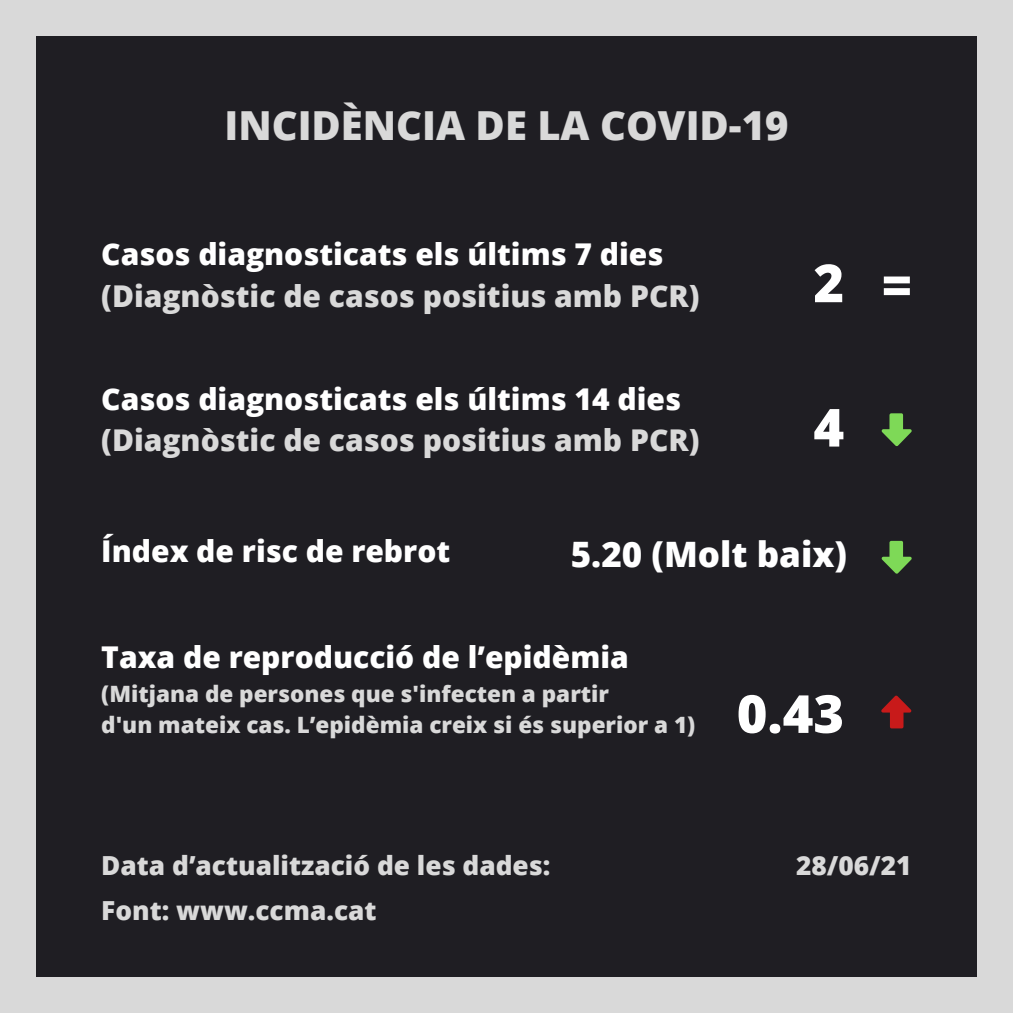
<style>
.page{position:relative;width:1013px;height:1013px;background:#fff}
.page>*{position:absolute;margin:0;border:0;box-sizing:border-box;transform-origin:0 0}
.t1{font:800 52.5px "Open Sans";color:#fff}
.t2{font:800 40px "Open Sans";color:#d9d9d9}
.t3{font:800 35px "Open Sans";color:#fff}
.t4{font:800 30px "Open Sans";color:#fff}
.t5{font:800 30px "Open Sans";color:#d9d9d9}
.t6{font:800 26.25px "Open Sans";color:#d9d9d9}
.t7{font:800 22.5px "Open Sans";color:#d9d9d9}
</style>
<div class="page">
<div style="left:0;top:0;width:1012px;height:1012px;background:#d9d9d9"></div>
<div style="left:36px;top:36px;width:940px;height:940px;background:#1f1e23"></div>
<svg style="left:881px;top:541px;width:30px;height:32px"></svg>
<svg style="left:881px;top:695px;width:30px;height:33px"></svg>
<svg style="left:881px;top:413px;width:30px;height:33px"></svg>
<p class="t2" style="left:224px;top:98px;width:565px">INCIDÈNCIA DE LA COVID-19</p>
<p class="t4" style="left:101px;top:233px;width:563px">Casos diagnosticats els últims 7 dies</p>
<p class="t5" style="left:101px;top:274px;width:599px">(Diagnòstic de casos positius amb PCR)</p>
<p class="t4" style="left:101px;top:377px;width:581px">Casos diagnosticats els últims 14 dies</p>
<p class="t5" style="left:101px;top:419px;width:599px">(Diagnòstic de casos positius amb PCR)</p>
<p class="t1" style="left:813px;top:246px;width:32px">2</p>
<p class="t1" style="left:813px;top:390px;width:32px">4</p>
<p class="t4" style="left:101px;top:530px;width:350px">Índex de risc de rebrot</p>
<p class="t3" style="left:570px;top:530px;width:278px">5.20 (Molt baix)</p>
<p class="t4" style="left:101px;top:636px;width:529px">Taxa de reproducció de l’epidèmia</p>
<p class="t7" style="left:101px;top:677px;width:509px">(Mitjana de persones que s'infecten a partir</p>
<p class="t7" style="left:101px;top:708px;width:595px">d'un mateix cas. L’epidèmia creix si és superior a 1)</p>
<p class="t1" style="left:736px;top:676px;width:109px">0.43</p>
<p class="t1" style="left:882px;top:248px;width:31px">=</p>
<p class="t6" style="left:101px;top:846px;width:450px">Data d’actualització de les dades:</p>
<p class="t6" style="left:796px;top:846px;width:117px">28/06/21</p>
<p class="t6" style="left:101px;top:891px;width:277px">Font: www.ccma.cat</p>
</div>
